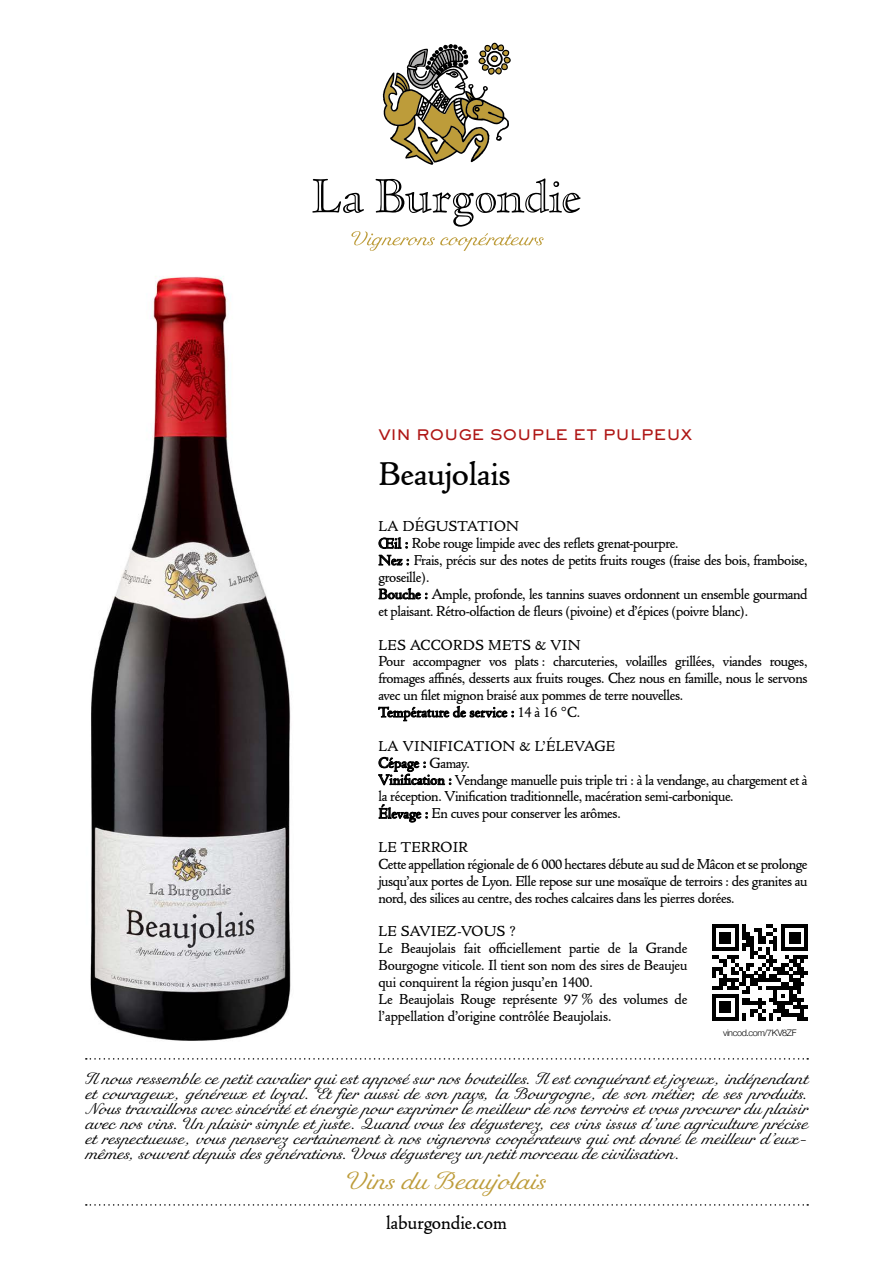
<style>
.page{position:relative;width:893px;height:1263px;background:#fff}
.page>*{position:absolute;margin:0;border:0;box-sizing:border-box;transform-origin:0 0}
.t1{font:34.2px "Cloister URW";letter-spacing:-.01em;color:#000;scale:1.05 1}
.t2{font:24px "Rusulica Script";color:#bd9c3a}
.t3{font:19.5px "Cloister URW";color:#000}
.t4{font:15.75px/15px "Rusulica Script";color:#000;text-align:justify}
.t5{font:15px/16.8px "Cloister URW";letter-spacing:-.025em;color:#000}
.t6{font:14.25px "AT Sackers Heavy Gothic";letter-spacing:-.01em;color:#af1615;scale:1.05 1}
.t7{font:300 9px "Helvetica Neue";letter-spacing:-.04em;color:#000}
</style>
<div class="page">
<img style="left:85px;top:276px;width:294px;height:784px">
<svg style="left:86px;top:1204px;width:722px;height:2px"></svg>
<svg style="left:86px;top:1058px;width:722px;height:1px"></svg>
<svg style="left:383px;top:43px;width:128px;height:122px"></svg>
<svg style="left:312px;top:178px;width:269px;height:73px"></svg>
<svg style="left:712px;top:924px;width:96px;height:96px"></svg>
<svg style="left:379px;top:537px;width:30px;height:28px"></svg>
<svg style="left:379px;top:588px;width:48px;height:11px"></svg>
<svg style="left:378px;top:706px;width:136px;height:23px"></svg>
<svg style="left:378px;top:757px;width:73px;height:39px"></svg>
<svg style="left:379px;top:804px;width:49px;height:19px"></svg>
<p class="t6" style="left:378px;top:425px;width:301px">VIN ROUGE SOUPLE ET PULPEUX</p>
<h1 class="t1" style="left:378px;top:452px;width:127px">Beaujolais</h1>
<p class="t5" style="left:378px;top:519px;width:431px">LA DÉGUSTATION<br>Œil : Robe rouge limpide avec des reflets grenat-pourpre.<br>Nez : Frais, précis sur des notes de petits fruits rouges (fraise des bois, framboise, groseille).<br>Bouche : Ample, profonde, les tannins suaves ordonnent un ensemble gourmand et plaisant. Rétro-olfaction de fleurs (pivoine) et d’épices (poivre blanc).</p>
<p class="t5" style="left:378px;top:637px;width:431px">LES ACCORDS METS &amp; VIN<br>Pour accompagner vos plats : charcuteries, volailles grillées, viandes rouges, fromages affinés, desserts aux fruits rouges. Chez nous en famille, nous le servons avec un filet mignon braisé aux pommes de terre nouvelles.<br>Température de service : 14 à 16 °C.</p>
<p class="t5" style="left:378px;top:738px;width:431px">LA VINIFICATION &amp; L’ÉLEVAGE<br>Cépage : Gamay.<br>Vinification : Vendange manuelle puis triple tri : à la vendange, au chargement et à la réception. Vinification traditionnelle, macération semi-carbonique.<br>Élevage : En cuves pour conserver les arômes.</p>
<p class="t5" style="left:378px;top:839px;width:431px">LE TERROIR<br>Cette appellation régionale de 6 000 hectares débute au sud de Mâcon et se prolonge jusqu’aux portes de Lyon. Elle repose sur une mosaïque de terroirs : des granites au nord, des silices au centre, des roches calcaires dans les pierres dorées.</p>
<p class="t5" style="left:378px;top:924px;width:311px">LE SAVIEZ-VOUS ?<br>Le Beaujolais fait officiellement partie de la Grande Bourgogne viticole. Il tient son nom des sires de Beaujeu qui conquirent la région jusqu’en 1400.<br>Le Beaujolais Rouge représente 97 % des volumes de l’appellation d’origine contrôlée Beaujolais.</p>
<p class="t7" style="left:723px;top:1025px;width:75px">vincod.com/7KV8ZF</p>
<p class="t4" style="left:85px;top:1072px;width:724px">Il nous ressemble ce petit cavalier qui est apposé sur nos bouteilles. Il est conquérant et joyeux, indépendant et courageux, généreux et loyal. Et fier aussi de son pays, la Bourgogne, de son métier, de ses produits.<br>Nous travaillons avec sincérité et énergie pour exprimer le meilleur de nos terroirs et vous procurer du plaisir avec nos vins. Un plaisir simple et juste. Quand vous les dégusterez, ces vins issus d’une agriculture précise et respectueuse, vous penserez certainement à nos vignerons coopérateurs qui ont donné le meilleur d’eux&shy;mêmes, souvent depuis des générations. Vous dégusterez un petit morceau de civilisation.</p>
<h2 class="t2" style="left:347px;top:1166px;width:200px">Vins du Beaujolais</h2>
<h3 class="t3" style="left:386px;top:1211px;width:122px">laburgondie.com</h3>
</div>
